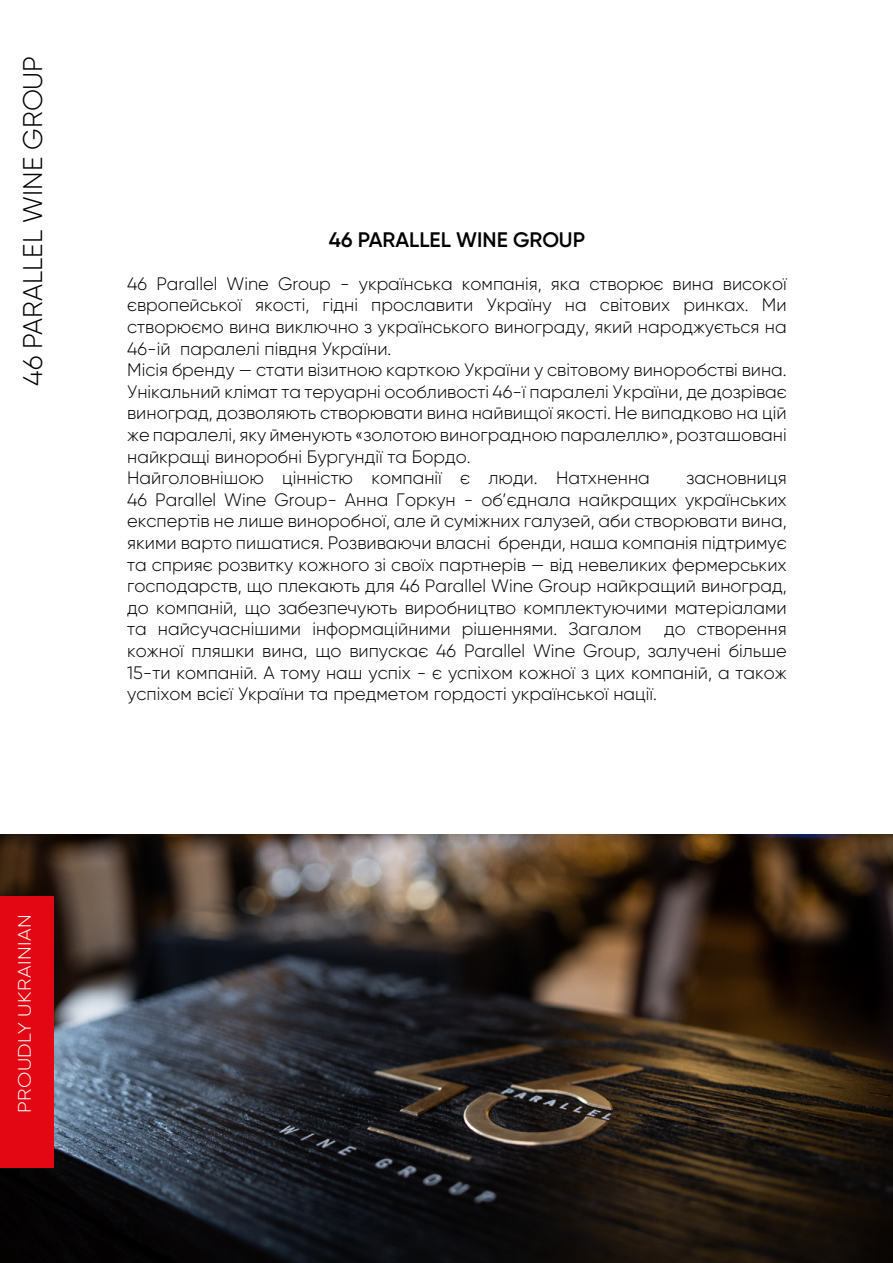
<style>
.page{position:relative;width:893px;height:1263px;background:#fff}
.page>*{position:absolute;margin:0;border:0;box-sizing:border-box;transform-origin:0 0}
.t1{font:300 27px "Gilroy";color:#000}
.t2{font:600 21px "Gilroy";color:#000}
.t3{font:300 18px/21.6px "Gilroy";color:#000}
.t4{font:300 18px "Gilroy";letter-spacing:.02em;color:#fff;scale:1.11 1}
</style>
<div class="page">
<img style="left:0;top:835px;width:893px;height:428px">
<div style="left:0;top:896px;width:53px;height:271px;background:#e30613"></div>
<h1 class="t1" style="left:16px;top:386px;width:332px;rotate:-90deg">46 PARALLEL WINE GROUP</h1>
<p class="t2" style="left:329px;top:227px;width:258px">46 PARALLEL WINE GROUP</p>
<p class="t3" style="left:127px;top:272px;width:661px">46 Parallel Wine Group - українська компанія, яка створює вина високої європейської якості, гідні прославити Україну на світових ринках. Ми створюємо вина виключно з українського винограду, який народжується на 46-ій паралелі півдня України.<br>Місія бренду — стати візитною карткою України у світовому виноробстві вина.<br>Унікальний клімат та теруарні особливості 46-ї паралелі України, де дозріває виноград, дозволяють створювати вина найвищої якості. Не випадково на цій же паралелі, яку йменують «золотою виноградною паралеллю», розташовані найкращі виноробні Бургундії та Бордо.<br>Найголовнішою цінністю компанії є люди. Натхненна</p>
<p class="t3" style="left:127px;top:467px;width:661px;text-align:justify;text-indent:559px">засновниця 46 Parallel Wine Group- Анна Горкун - об’єднала найкращих українських експертів не лише виноробної, але й суміжних галузей, аби створювати вина, якими варто пишатися. Розвиваючи власні бренди, наша компанія підтримує та сприяє розвитку кожного зі своїх партнерів — від невеликих фермерських господарств, що плекають для 46 Parallel Wine Group найкращий виноград, до компаній, що забезпечують виробництво комплектуючими матеріалами та найсучаснішими інформаційними рішеннями. Загалом до створення кожної пляшки вина, що випускає 46 Parallel Wine Group, залучені більше 15-ти компаній. А тому наш успіх - є успіхом кожної з цих компаній, а також успіхом всієї України та предметом гордості української нації.</p>
<p class="t4" style="left:14px;top:1113px;width:180px;rotate:-90deg">PROUDLY UKRAINIAN</p>
</div>
